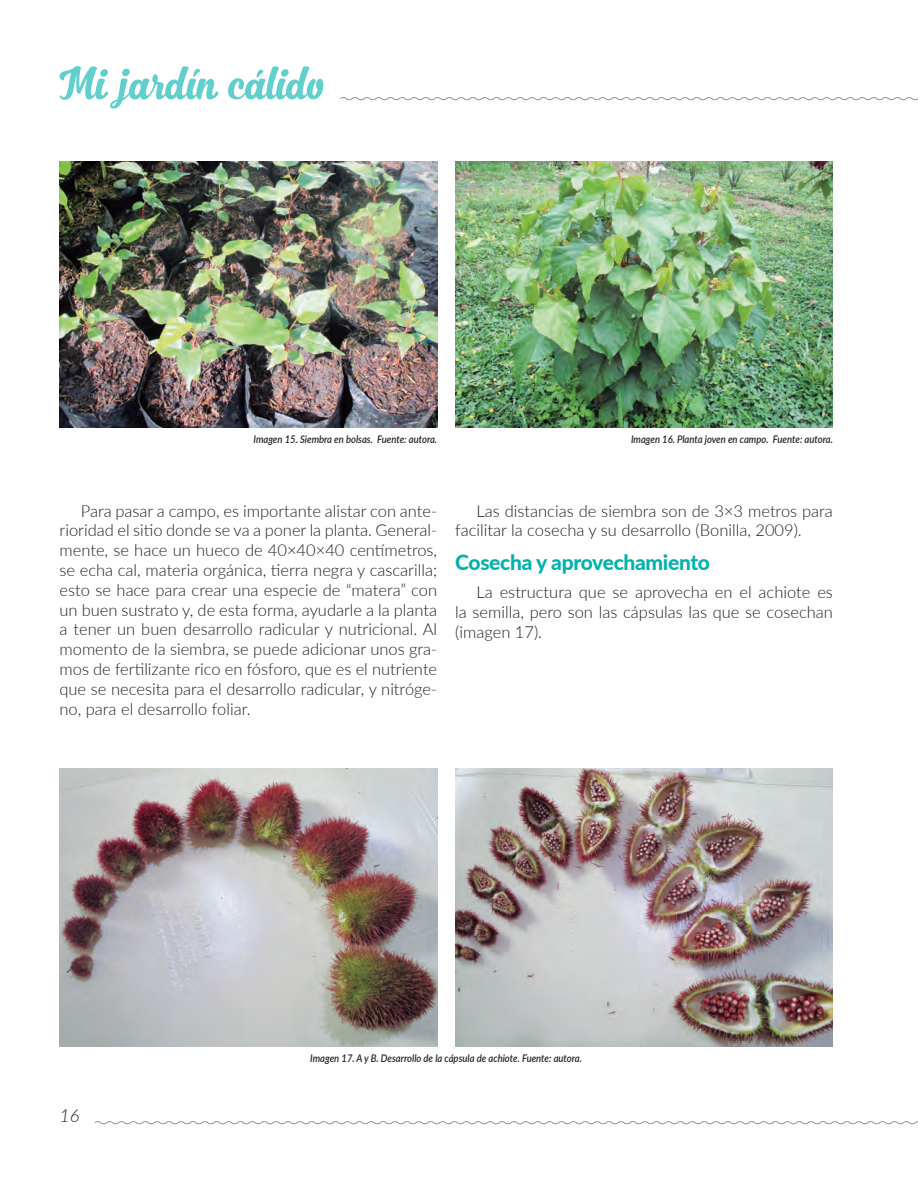
<style>
.page{position:relative;width:918px;height:1188px;background:#fff}
.page>*{position:absolute;margin:0;border:0;box-sizing:border-box;transform-origin:0 0}
.Cuerpo_de_texto{font:800 21px "Lato";letter-spacing:-.015em;color:#00b2ad}
.t1{font:italic 300 18px "Lato";color:#231f20}
.Cuerpo_de_texto-2{font:300 16.5px/19.8px "Lato";color:#231f20;text-align:justify}
.t2{font:italic 600 10.5px "Lato";color:#231f20;scale:.9 1}
</style>
<div class="page">
<svg style="left:59px;top:66px;width:160px;height:43px"></svg>
<svg style="left:228px;top:66px;width:95px;height:33px"></svg>
<svg style="left:340px;top:97px;width:578px;height:4px"></svg>
<svg style="left:94px;top:1121px;width:824px;height:4px"></svg>
<img style="left:60px;top:162px;width:377px;height:266px">
<img style="left:60px;top:769px;width:377px;height:278px">
<img style="left:455px;top:162px;width:378px;height:266px">
<img style="left:455px;top:769px;width:378px;height:278px">
<p class="t2" style="left:254px;top:431px;width:206px">Imagen 15. Siembra en bolsas. Fuente: autora.</p>
<p class="t2" style="left:631px;top:431px;width:226px">Imagen 16. Planta joven en campo. Fuente: autora.</p>
<p class="Cuerpo_de_texto-2" style="left:60px;top:500px;width:379px;text-indent:21px">Para pasar a campo, es importante alistar con ante&shy;rioridad el sitio donde se va a poner la planta. General&shy;mente, se hace un hueco de 40×40×40 centímetros, se echa cal, materia orgánica, tierra negra y cascarilla; esto se hace para crear una especie de “matera” con un buen sustrato y, de esta forma, ayudarle a la planta a tener un buen desarrollo radicular y nutricional. Al momento de la siembra, se puede adicionar unos gra&shy;mos de fertilizante rico en fósforo, que es el nutriente que se necesita para el desarrollo radicular, y nitróge&shy;no, para el desarrollo foliar.</p>
<p class="Cuerpo_de_texto-2" style="left:455px;top:500px;width:379px;text-indent:21px">Las distancias de siembra son de 3×3 metros para facilitar la cosecha y su desarrollo (Bonilla, 2009).</p>
<p class="Cuerpo_de_texto" style="left:455px;top:547px;width:256px">Cosecha y aprovechamiento</p>
<p class="Cuerpo_de_texto-2" style="left:455px;top:582px;width:379px;text-indent:21px">La estructura que se aprovecha en el achiote es la semilla, pero son las cápsulas las que se cosechan (imagen 17).</p>
<p class="t1" style="left:60px;top:1103px;width:22px">16</p>
<p class="t2" style="left:310px;top:1050px;width:303px">Imagen 17. A y B. Desarrollo de la cápsula de achiote. Fuente: autora.</p>
</div>
